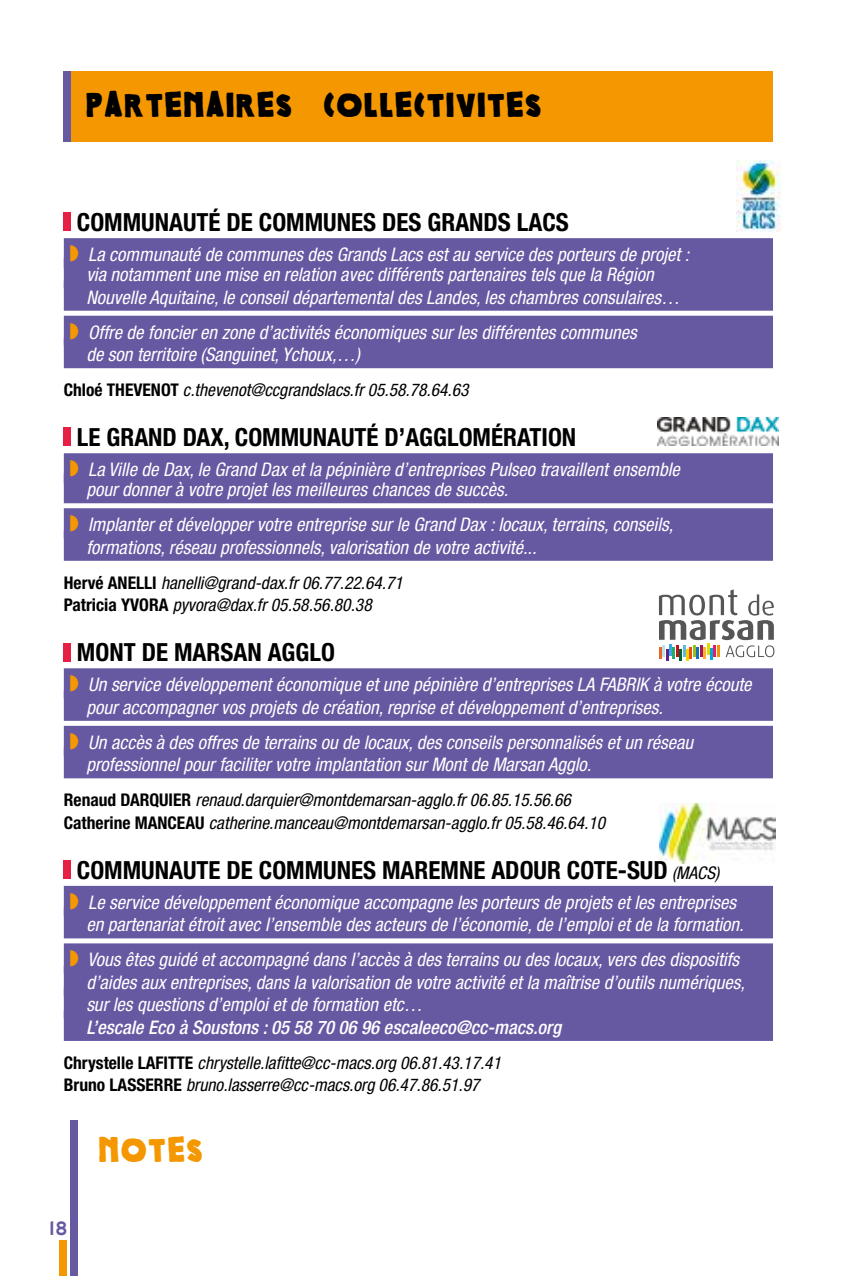
<style>
.page{position:relative;width:851px;height:1276px;background:#fff}
.page>*{position:absolute;margin:0;border:0;box-sizing:border-box;transform-origin:0 0}
.t1{font:30px "Colcothar";color:#000}
.t2{font:30px "Colcothar";color:#f49700}
.t3{font:700 condensed 25px "Helvetica Neue LT Pro";color:#000}
.t4{font:20px "AW Conqueror Carved One";color:#6758a2}
.t5{font:italic condensed 18.75px/22.5px "Helvetica Neue LT Pro";color:#fff}
.t6{font:italic 500 condensed 18.75px "Helvetica Neue LT Pro";color:#fff}
.t7{font:italic condensed 17.5px/22.5px "Helvetica Neue LT Pro";color:#000}
.s1{color:#f49700}
.s2{font-weight:700;font-style:normal}
.s3{font-weight:400;font-style:italic;font-size:17.5px}
</style>
<div class="page">
<div style="left:60px;top:1240px;width:7px;height:36px;background:#f49700"></div>
<img style="left:659px;top:804px;width:116px;height:59px">
<img style="left:736px;top:161px;width:45px;height:71px">
<svg style="left:659px;top:589px;width:115px;height:71px"></svg>
<div style="left:64px;top:71px;width:708px;height:71px;background:#f49700"></div>
<div style="left:64px;top:71px;width:7px;height:71px;background:#6758a2"></div>
<div style="left:64px;top:238px;width:708px;height:30px;background:#6758a2"></div>
<div style="left:64px;top:258px;width:708px;height:30px;background:#6758a2"></div>
<div style="left:64px;top:281px;width:708px;height:30px;background:#6758a2"></div>
<div style="left:64px;top:316px;width:708px;height:30px;background:#6758a2"></div>
<div style="left:64px;top:338px;width:708px;height:30px;background:#6758a2"></div>
<div style="left:64px;top:453px;width:708px;height:30px;background:#6758a2"></div>
<div style="left:64px;top:473px;width:708px;height:30px;background:#6758a2"></div>
<div style="left:64px;top:508px;width:708px;height:30px;background:#6758a2"></div>
<div style="left:64px;top:531px;width:708px;height:30px;background:#6758a2"></div>
<div style="left:64px;top:668px;width:708px;height:30px;background:#6758a2"></div>
<div style="left:64px;top:691px;width:708px;height:30px;background:#6758a2"></div>
<div style="left:64px;top:726px;width:708px;height:30px;background:#6758a2"></div>
<div style="left:64px;top:748px;width:708px;height:30px;background:#6758a2"></div>
<div style="left:64px;top:886px;width:708px;height:30px;background:#6758a2"></div>
<div style="left:64px;top:908px;width:708px;height:30px;background:#6758a2"></div>
<div style="left:64px;top:943px;width:708px;height:30px;background:#6758a2"></div>
<div style="left:64px;top:966px;width:708px;height:30px;background:#6758a2"></div>
<div style="left:64px;top:988px;width:708px;height:30px;background:#6758a2"></div>
<div style="left:64px;top:1011px;width:708px;height:30px;background:#6758a2"></div>
<div style="left:64px;top:213px;width:7px;height:18px;background:#e62044"></div>
<div style="left:64px;top:428px;width:7px;height:18px;background:#e62044"></div>
<div style="left:64px;top:643px;width:7px;height:18px;background:#e62044"></div>
<div style="left:64px;top:860px;width:7px;height:19px;background:#e62044"></div>
<img style="left:657px;top:417px;width:121px;height:28px">
<div style="left:71px;top:1120px;width:7px;height:156px;background:#6758a2"></div>
<h1 class="t1" style="left:85px;top:89px;width:458px">PARTENAIRES COLLECTIVITES</h1>
<h2 class="t3" style="left:77px;top:207px;width:493px">COMMUNAUTÉ DE COMMUNES DES GRANDS LACS</h2>
<p class="t5" style="left:86px;top:245px;width:604px;line-height:20px;text-indent:-17px"><span class="s1">◗</span> La communauté de communes des Grands Lacs est au service des porteurs de projet : via notamment une mise en relation avec différents partenaires tels que la Région</p>
<p class="t5" style="left:69px;top:280px;width:611px;line-height:35px;text-indent:17px">Nouvelle Aquitaine, le conseil départemental des Landes, les chambres consulaires… <span class="s1">◗</span> Offre de foncier en zone d’activités économiques sur les différentes communes</p>
<p class="t5" style="left:86px;top:344px;width:275px">de son territoire (Sanguinet, Ychoux,…)</p>
<p class="t7" style="left:64px;top:379px;width:406px"><span class="s2">Chloé THEVENOT</span> c.thevenot@ccgrandslacs.fr 05.58.78.64.63</p>
<h2 class="t3" style="left:77px;top:422px;width:501px">LE GRAND DAX, COMMUNAUTÉ D’AGGLOMÉRATION</h2>
<p class="t5" style="left:86px;top:460px;width:595px;line-height:20px;text-indent:-17px"><span class="s1">◗</span> La Ville de Dax, le Grand Dax et la pépinière d’entreprises Pulseo travaillent ensemble pour donner à votre projet les meilleures chances de succès.</p>
<p class="t5" style="left:86px;top:514px;width:588px;text-indent:-17px"><span class="s1">◗</span> Implanter et développer votre entreprise sur le Grand Dax : locaux, terrains, conseils, formations, réseau professionnels, valorisation de votre activité...</p>
<p class="t7" style="left:64px;top:571px;width:340px"><span class="s2">Hervé ANELLI</span> hanelli@grand-dax.fr 06.77.22.64.71<br><span class="s2">Patricia YVORA</span> pyvora@dax.fr 05.58.56.80.38</p>
<h2 class="t3" style="left:77px;top:637px;width:259px">MONT DE MARSAN AGGLO</h2>
<p class="t5" style="left:86px;top:674px;width:666px;text-indent:-17px"><span class="s1">◗</span> Un service développement économique et une pépinière d’entreprises LA FABRIK à votre écoute pour accompagner vos projets de création, reprise et développement d’entreprises.</p>
<p class="t5" style="left:86px;top:731px;width:608px;text-indent:-17px"><span class="s1">◗</span> Un accès à des offres de terrains ou de locaux, des conseils personnalisés et un réseau professionnel pour faciliter votre implantation sur Mont de Marsan Agglo.</p>
<p class="t7" style="left:64px;top:789px;width:543px"><span class="s2">Renaud DARQUIER</span> renaud.darquier@montdemarsan-agglo.fr 06.85.15.56.66<br><span class="s2">Catherine MANCEAU</span> catherine.manceau@montdemarsan-agglo.fr 05.58.46.64.10</p>
<h2 class="t3" style="left:77px;top:854px;width:644px">COMMUNAUTE DE COMMUNES MAREMNE ADOUR COTE-SUD <span class="s3">(MACS)</span></h2>
<p class="t5" style="left:86px;top:891px;width:658px;text-indent:-17px"><span class="s1">◗</span> Le service développement économique accompagne les porteurs de projets et les entreprises en partenariat étroit avec l’ensemble des acteurs de l’économie, de l’emploi et de la formation.</p>
<p class="t5" style="left:86px;top:949px;width:660px;text-indent:-17px"><span class="s1">◗</span> Vous êtes guidé et accompagné dans l’accès à des terrains ou des locaux, vers des dispositifs d’aides aux entreprises, dans la valorisation de votre activité et la maîtrise d’outils numériques, sur les questions d’emploi et de formation etc…</p>
<p class="t6" style="left:86px;top:1016px;width:476px">L’escale Eco à Soustons : 05 58 70 06 96 escaleeco@cc-macs.org</p>
<p class="t7" style="left:64px;top:1051px;width:438px"><span class="s2">Chrystelle LAFITTE</span> chrystelle.lafitte@cc-macs.org 06.81.43.17.41<br><span class="s2">Bruno LASSERRE</span> bruno.lasserre@cc-macs.org 06.47.86.51.97</p>
<p class="t4" style="left:48px;top:1218px;width:21px">18</p>
<h1 class="t2" style="left:98px;top:1134px;width:107px">NOTES</h1>
</div>
